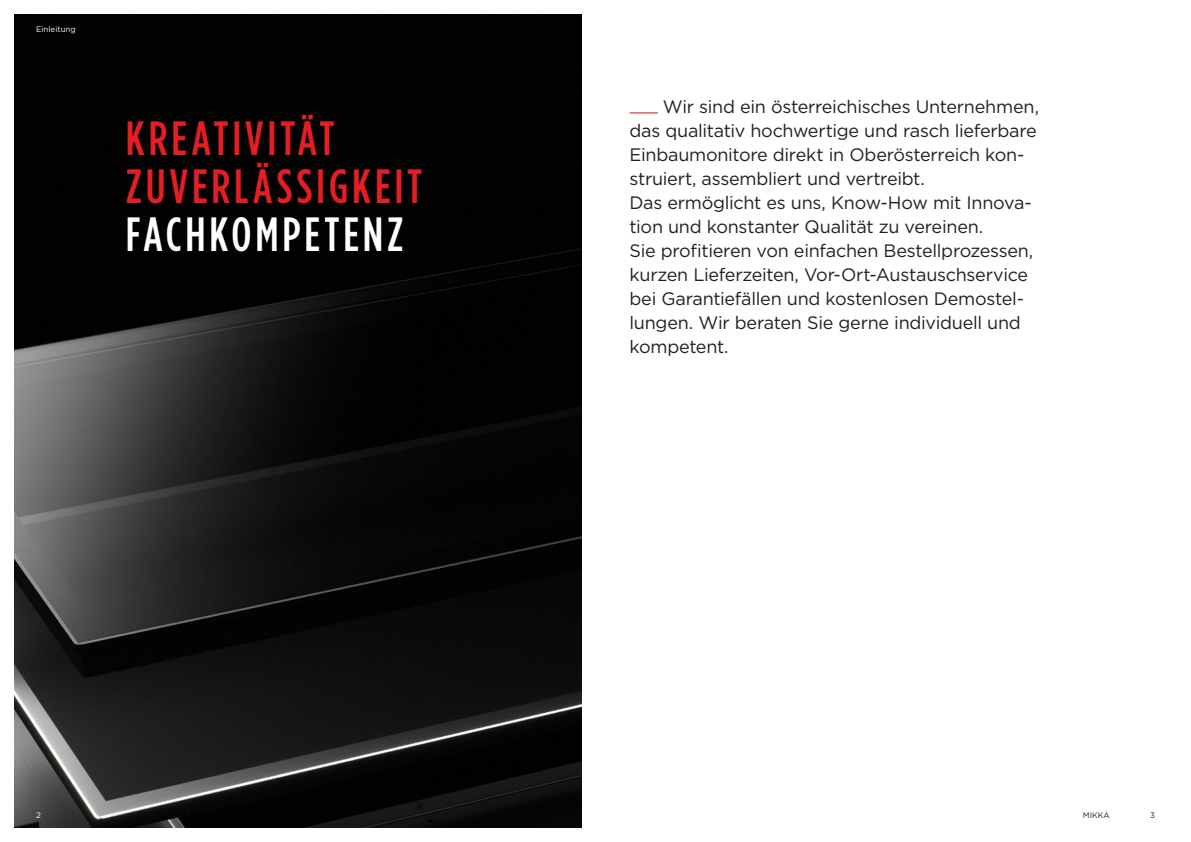
<style>
.page{position:relative;width:1191px;height:842px;background:#fff}
.page>*{position:absolute;margin:0;border:0;box-sizing:border-box;transform-origin:0 0}
.HL_48_48{font:500 48px "Gotham Condensed";letter-spacing:.08em;color:#e31f24}
.HL_48_48-2{font:500 48px "Gotham Condensed";letter-spacing:.075em;color:#fff}
.Einleitung{font:18px/24px "Gotham";letter-spacing:-.015em;color:#231f20}
.Lebender_Kolumnentit{font:8px "Gotham";color:#fff}
.t1{font:8px "Gotham";color:#231f20}
</style>
<div class="page">
<img style="left:14px;top:14px;width:567px;height:814px">
<svg style="left:629px;top:113px;width:29px;height:1px"></svg>
<p class="Lebender_Kolumnentit" style="left:36px;top:24px;width:41px">Einleitung</p>
<p class="HL_48_48" style="left:126px;top:110px;width:210px">KREATIVITÄT</p>
<p class="HL_48_48" style="left:126px;top:158px;width:298px">ZUVERLÄSSIGKEIT</p>
<p class="HL_48_48-2" style="left:126px;top:206px;width:279px">FACHKOMPETENZ</p>
<p class="Einleitung" style="left:629px;top:94px;width:411px;text-indent:33px">Wir sind ein österreichisches Unternehmen, das qualitativ hochwertige und rasch lieferbare Einbaumonitore direkt in Oberösterreich kon&shy;struiert, assembliert und vertreibt.</p>
<p class="Einleitung" style="left:629px;top:190px;width:404px">Das ermöglicht es uns, Know-How mit Innova&shy;tion und konstanter Qualität zu vereinen.</p>
<p class="Einleitung" style="left:629px;top:238px;width:405px">Sie profitieren von einfachen Bestellprozessen, kurzen Lieferzeiten, Vor-Ort-Austauschservice bei Garantiefällen und kostenlosen Demostel&shy;lungen. Wir beraten Sie gerne individuell und kompetent.</p>
<p class="Lebender_Kolumnentit" style="left:36px;top:810px;width:6px">2</p>
<p class="t1" style="left:1082px;top:810px;width:29px">MIKKA</p>
<p class="t1" style="left:1150px;top:810px;width:6px">3</p>
</div>
